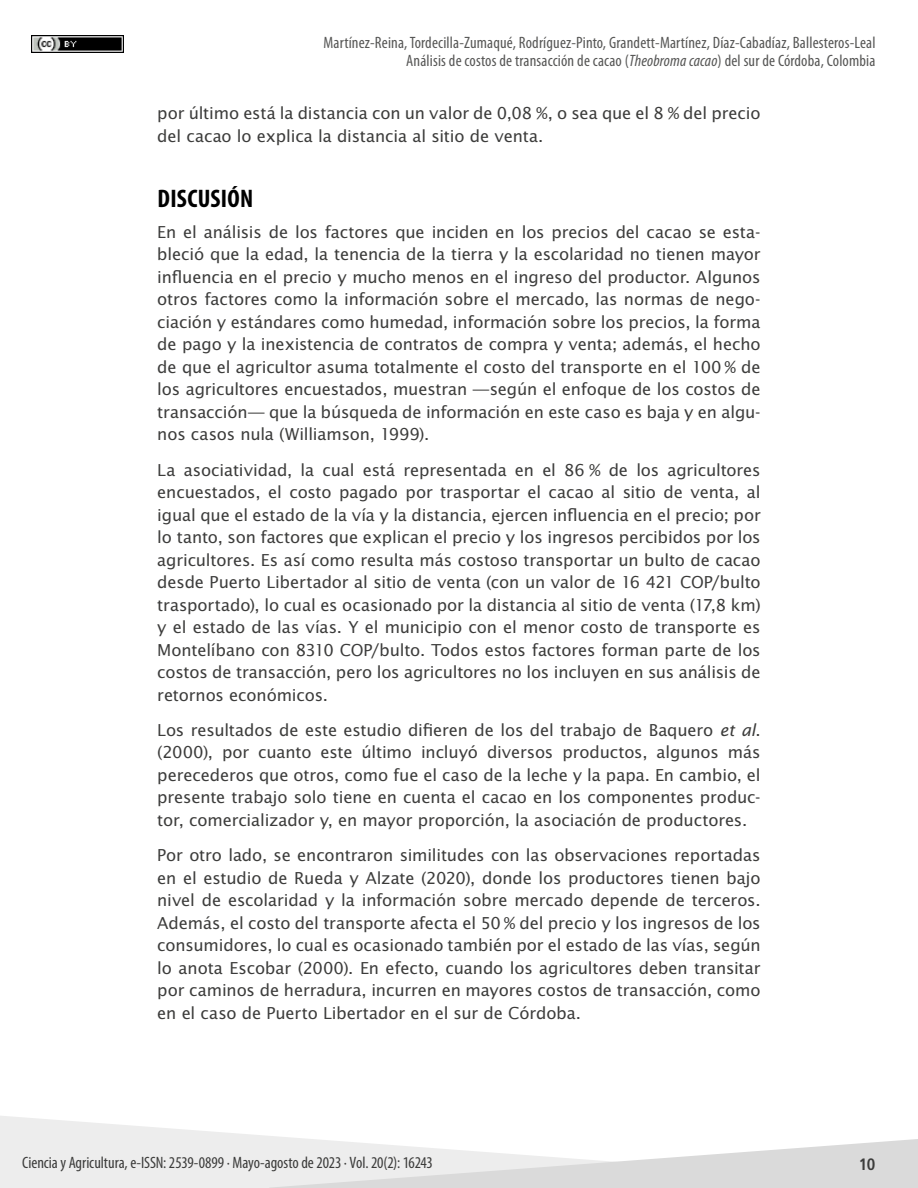
<style>
.page{position:relative;width:918px;height:1188px;background:#fff}
.page>*{position:absolute;margin:0;border:0;box-sizing:border-box;transform-origin:0 0}
.t1{font:700 condensed 25.5px "Myriad Pro";letter-spacing:.015em;color:#000}
.t2{font:16.5px/22.5px "Lucida Sans Std";letter-spacing:-.01em;color:#3c3c3b;text-align:justify}
.t3{font:condensed 16.5px/18px "Myriad Pro";letter-spacing:.01em;color:#575756;text-align:right}
.t4{font:condensed 16.5px "Myriad Pro";letter-spacing:-.005em;color:#3c3c3b}
.t5{font:700 condensed 16.5px "Frutiger LT Std";color:#3c3c3b}
.s1{font-style:italic}
</style>
<div class="page">
<img style="left:31px;top:36px;width:92px;height:17px">
<svg style="left:0;top:1116px;width:305px;height:72px;fill:#ededed"></svg>
<svg style="left:269px;top:1139px;width:649px;height:49px"></svg>
<p class="t3" style="left:324px;top:33px;width:553px">Martínez-Reina, Tordecilla-Zumaqué, Rodríguez-Pinto, Grandett-Martínez, Díaz-Cabadíaz, Ballesteros-Leal<br>Análisis de costos de transacción de cacao (<span class="s1">Theobroma cacao</span>) del sur de Córdoba, Colombia</p>
<p class="t2" style="left:157px;top:102px;width:605px">por último está la distancia con un valor de 0,08 %, o sea que el 8 % del precio del cacao lo explica la distancia al sitio de venta.</p>
<h1 class="t1" style="left:158px;top:182px;width:97px">DISCUSIÓN</h1>
<p class="t2" style="left:157px;top:221px;width:605px">En el análisis de los factores que inciden en los precios del cacao se esta&shy;bleció que la edad, la tenencia de la tierra y la escolaridad no tienen mayor influencia en el precio y mucho menos en el ingreso del productor. Algunos otros factores como la información sobre el mercado, las normas de nego&shy;ciación y estándares como humedad, información sobre los precios, la forma de pago y la inexistencia de contratos de compra y venta; además, el hecho de que el agricultor asuma totalmente el costo del transporte en el 100 % de los agricultores encuestados, muestran —según el enfoque de los costos de transacción— que la búsqueda de información en este caso es baja y en algu&shy;nos casos nula (Williamson, 1999).</p>
<p class="t2" style="left:157px;top:459px;width:605px">La asociatividad, la cual está representada en el 86 % de los agricultores encuestados, el costo pagado por trasportar el cacao al sitio de venta, al igual que el estado de la vía y la distancia, ejercen influencia en el precio; por lo tanto, son factores que explican el precio y los ingresos percibidos por los agricultores. Es así como resulta más costoso transportar un bulto de cacao desde Puerto Libertador al sitio de venta (con un valor de 16 421 COP/bulto trasportado), lo cual es ocasionado por la distancia al sitio de venta (17,8 km) y el estado de las vías. Y el municipio con el menor costo de transporte es Montelíbano con 8310 COP/bulto. Todos estos factores forman parte de los costos de transacción, pero los agricultores no los incluyen en sus análisis de retornos económicos.</p>
<p class="t2" style="left:157px;top:719px;width:605px">Los resultados de este estudio difieren de los del trabajo de Baquero <span class="s1">et al</span>. (2000), por cuanto este último incluyó diversos productos, algunos más perecederos que otros, como fue el caso de la leche y la papa. En cambio, el presente trabajo solo tiene en cuenta el cacao en los componentes produc&shy;tor, comercializador y, en mayor proporción, la asociación de productores.</p>
<p class="t2" style="left:157px;top:844px;width:605px">Por otro lado, se encontraron similitudes con las observaciones reportadas en el estudio de Rueda y Alzate (2020), donde los productores tienen bajo nivel de escolaridad y la información sobre mercado depende de terceros.<br>Además, el costo del transporte afecta el 50 % del precio y los ingresos de los consumidores, lo cual es ocasionado también por el estado de las vías, según lo anota Escobar (2000). En efecto, cuando los agricultores deben transitar por caminos de herradura, incurren en mayores costos de transacción, como en el caso de Puerto Libertador en el sur de Córdoba.</p>
<p class="t4" style="left:22px;top:1153px;width:412px">Ciencia y Agricultura, e-ISSN: 2539-0899 ∙ Mayo-agosto de 2023 ∙ Vol. 20(2): 16243</p>
<p class="t5" style="left:859px;top:1154px;width:18px">10</p>
</div>
